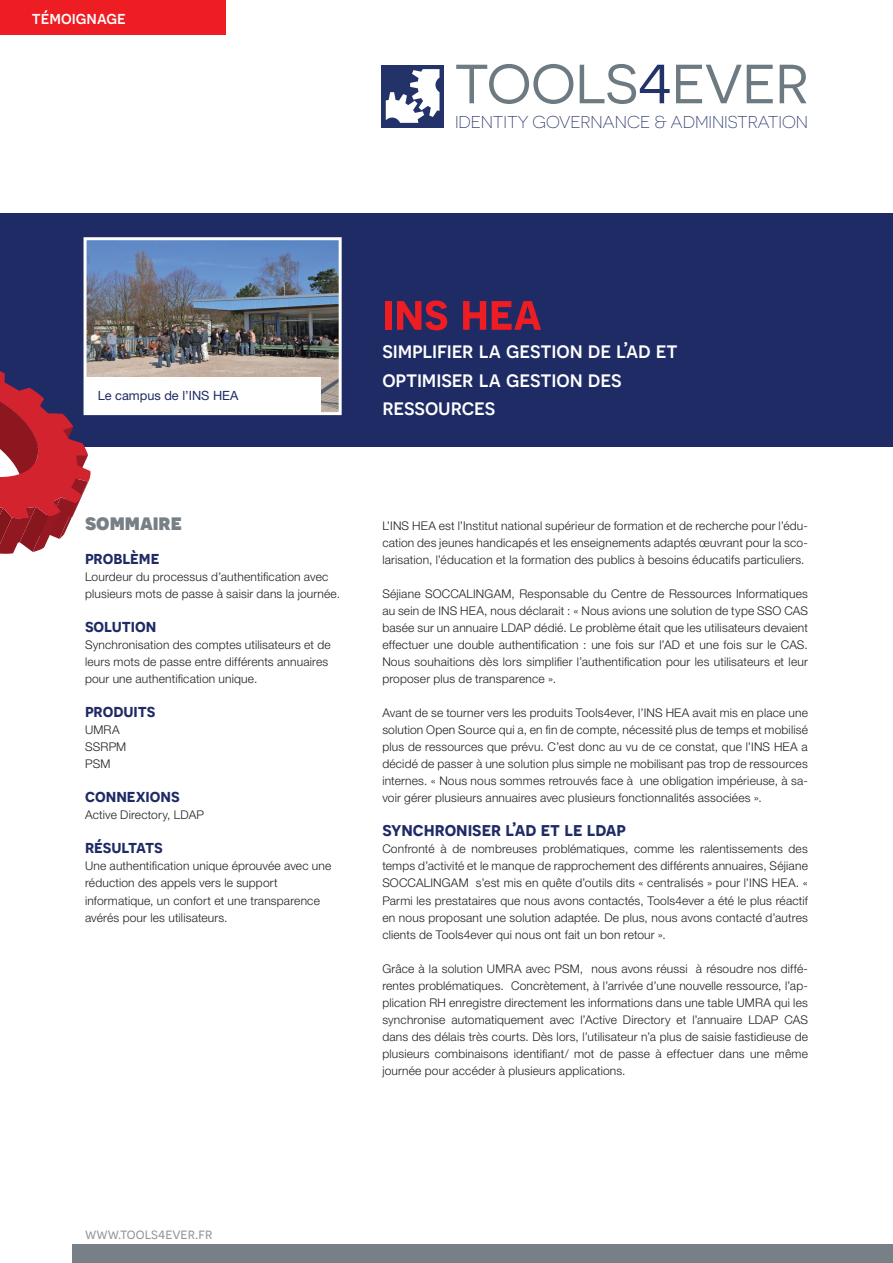
<style>
.page{position:relative;width:893px;height:1263px;background:#fff}
.page>*{position:absolute;margin:0;border:0;box-sizing:border-box;transform-origin:0 0}
.t1{font:55.05px "Novecentosanswide";color:#6d7a81}
.t2{font:600 51.3px "Novecentosans";letter-spacing:-.005em;color:#ee1d23}
.t3{font:500 22.5px/28.5px "Novecentosans";letter-spacing:-.005em;color:#fff}
.t4{font:800 22.5px "Novecentosans";color:#778086}
.t5{font:600 19.5px "Novecentosans";letter-spacing:-.005em;color:#1f2b65}
.t6{font:600 18px "Novecentosans";letter-spacing:-.005em;color:#1f2b65}
.t7{font:500 18px "Novecentosans";color:#fff}
.t8{font:300 17.1px "Novecentosanswide";letter-spacing:-.005em;color:#233269}
.t9{font:15px "Novecentosans";color:#939598}
.t10{font:12.75px "Helvetica Neue LT Std";color:#1f2b65}
.t11{font:300 12px/17px "Helvetica Neue LT Std";letter-spacing:.015em;color:#231f20;text-align:justify}
.s1{color:#233269}
</style>
<div class="page">
<div style="left:72px;top:1245px;width:821px;height:18px;background:#778086"></div>
<div style="left:0;top:213px;width:893px;height:233px;background:#1f2b65"></div>
<div style="left:381px;top:65px;width:63px;height:63px;background:#233269"></div>
<svg style="left:386px;top:69px;width:53px;height:54px"></svg>
<svg style="left:0;top:347px;width:91px;height:207px"></svg>
<div style="left:0;top:0;width:225px;height:34px;background:#ee1d23"></div>
<img style="left:88px;top:241px;width:250px;height:170px">
<div style="left:84px;top:237px;width:258px;height:178px;border:3px solid #fff"></div>
<div style="left:85px;top:377px;width:236px;height:37px;background:#fff"></div>
<h3 class="t7" style="left:32px;top:7px;width:96px">témoignage</h3>
<h1 class="t1" style="left:454px;top:52px;width:356px">TOOLS<span class="s1">4</span>EVER</h1>
<h3 class="t8" style="left:455px;top:112px;width:354px">IDENTITY GOVERNANCE &amp; ADMINISTRATION</h3>
<p class="t10" style="left:98px;top:388px;width:142px">Le campus de l’INS HEA</p>
<h3 class="t4" style="left:85px;top:508px;width:98px">sommaire</h3>
<h3 class="t6" style="left:85px;top:547px;width:76px">problème</h3>
<p class="t11" style="left:85px;top:568px;width:257px">Lourdeur du processus d’authentification avec plusieurs mots de passe à saisir dans la journée.</p>
<h3 class="t6" style="left:85px;top:615px;width:73px">solution</h3>
<p class="t11" style="left:85px;top:636px;width:247px;text-align:left">Synchronisation des comptes utilisateurs et de leurs mots de passe entre différents annuaires pour une authentification unique.</p>
<h3 class="t6" style="left:85px;top:700px;width:72px">produits</h3>
<p class="t11" style="left:85px;top:721px;width:43px;text-align:left">UMRA<br>SSRPM<br>PSM</p>
<h3 class="t6" style="left:85px;top:785px;width:96px">connexions</h3>
<p class="t11" style="left:85px;top:806px;width:120px">Active Directory, LDAP</p>
<h3 class="t6" style="left:85px;top:836px;width:79px">résultats</h3>
<p class="t11" style="left:85px;top:857px;width:248px;text-align:left">Une authentification unique éprouvée avec une réduction des appels vers le support informatique, un confort et une transparence avérés pour les utilisateurs.</p>
<h2 class="t2" style="left:382px;top:281px;width:161px">ins hea</h2>
<h3 class="t3" style="left:382px;top:336px;width:297px">simplifier la gestion de l’ad et optimiser la gestion des ressources</h3>
<p class="t11" style="left:382px;top:517px;width:427px">L’INS HEA est l’Institut national supérieur de formation et de recherche pour l’édu&shy;cation des jeunes handicapés et les enseignements adaptés œuvrant pour la sco&shy;larisation, l’éducation et la formation des publics à besoins éducatifs particuliers.</p>
<p class="t11" style="left:382px;top:585px;width:427px">Séjiane SOCCALINGAM, Responsable du Centre de Ressources Informatiques au sein de INS HEA, nous déclarait : « Nous avions une solution de type SSO CAS basée sur un annuaire LDAP dédié. Le problème était que les utilisateurs devaient effectuer une double authentification : une fois sur l’AD et une fois sur le CAS.<br>Nous souhaitions dès lors simplifier l’authentification pour les utilisateurs et leur proposer plus de transparence ».</p>
<p class="t11" style="left:382px;top:704px;width:427px">Avant de se tourner vers les produits Tools4ever, l’INS HEA avait mis en place une solution Open Source qui a, en fin de compte, nécessité plus de temps et mobilisé plus de ressources que prévu. C’est donc au vu de ce constat, que l’INS HEA a décidé de passer à une solution plus simple ne mobilisant pas trop de ressources internes. « Nous nous sommes retrouvés face à une obligation impérieuse, à sa&shy;voir gérer plusieurs annuaires avec plusieurs fonctionnalités associées ».</p>
<h3 class="t5" style="left:382px;top:818px;width:245px">synchroniser l’ad et le ldap</h3>
<p class="t11" style="left:382px;top:840px;width:427px">Confronté à de nombreuses problématiques, comme les ralentissements des temps d’activité et le manque de rapprochement des différents annuaires, Séjiane SOCCALINGAM s’est mis en quête d’outils dits « centralisés » pour l’INS HEA. « Parmi les prestataires que nous avons contactés, Tools4ever a été le plus réactif en nous proposant une solution adaptée. De plus, nous avons contacté d’autres clients de Tools4ever qui nous ont fait un bon retour ».</p>
<p class="t11" style="left:382px;top:959px;width:427px">Grâce à la solution UMRA avec PSM, nous avons réussi à résoudre nos diffé&shy;rentes problématiques. Concrètement, à l’arrivée d’une nouvelle ressource, l’ap&shy;plication RH enregistre directement les informations dans une table UMRA qui les synchronise automatiquement avec l’Active Directory et l’annuaire LDAP CAS dans des délais très courts. Dès lors, l’utilisateur n’a plus de saisie fastidieuse de plusieurs combinaisons identifiant/ mot de passe à effectuer dans une même journée pour accéder à plusieurs applications.</p>
<p class="t9" style="left:85px;top:1225px;width:129px">www.tools4ever.fr</p>
</div>
